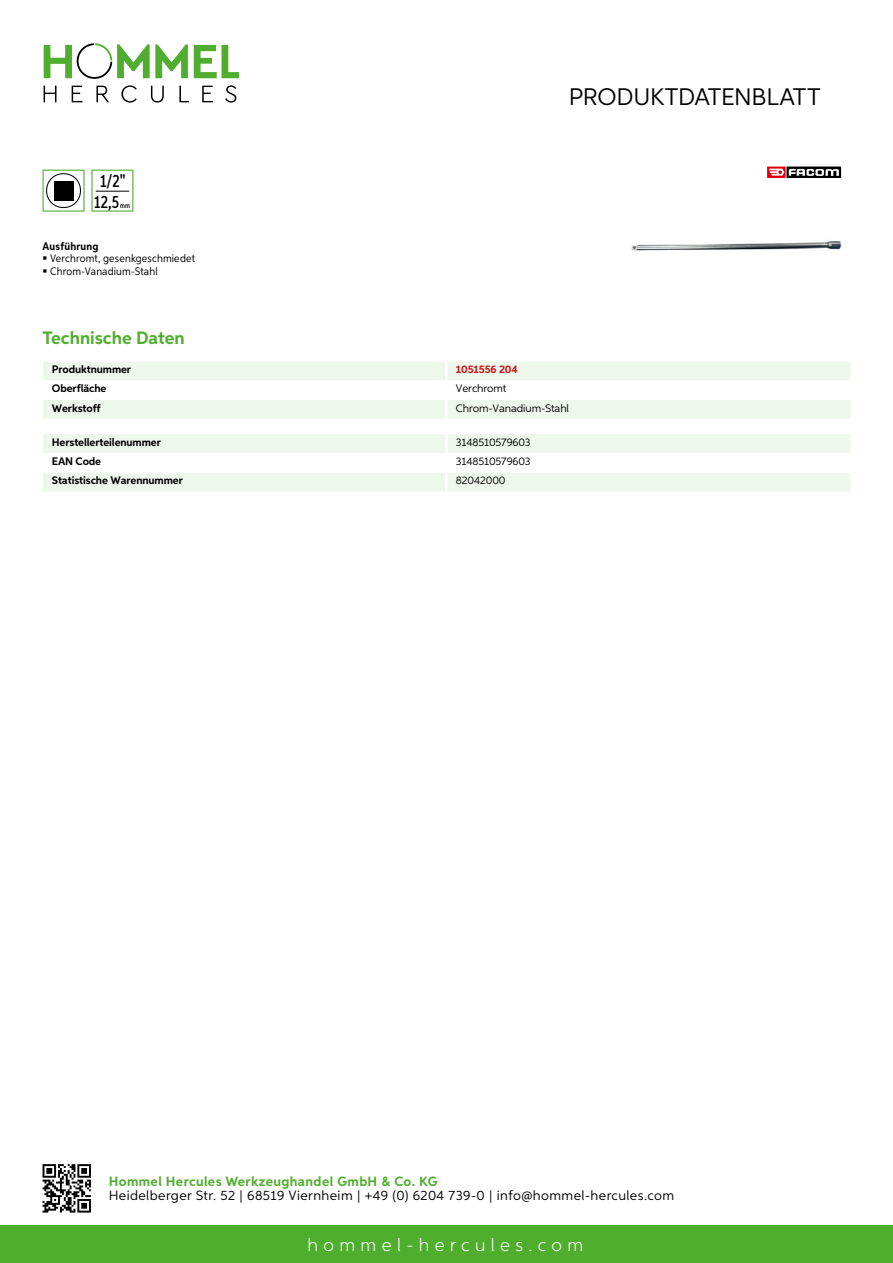
<style>
.page{position:relative;width:893px;height:1263px;background:#fff}
.page>*{position:absolute;margin:0;border:0;box-sizing:border-box;transform-origin:0 0}
.t1{font:24px "Aspira";letter-spacing:-.01em;color:#000}
.t2{font:300 18px "Aspira";letter-spacing:.3em;color:#fff}
.t3{font:700 18px "Aspira";color:#50ae2f}
.t4{font:500 17.85px/20.4px "Aspira XX Nar";color:#000;text-align:center}
.t5{font:13.5px "Aspira";letter-spacing:.03em;color:#000}
.t6{font:700 13.5px "Aspira";letter-spacing:.03em;color:#50ae2f}
.t7{font:700 10.95px "Aspira";letter-spacing:-.01em;color:#000}
.t8{font:10.95px "Aspira";letter-spacing:-.01em;color:#000}
.t9{font:10.95px/12.8px "Aspira Nar";letter-spacing:.015em;color:#000}
.t10{font:700 10.95px "Aspira";letter-spacing:-.01em;color:#cd1013}
.t11{font:700 10.95px "Aspira Nar";letter-spacing:.02em;color:#000}
.t12{font:500 7.35px "Aspira XX Nar";color:#000}
</style>
<div class="page">
<div style="left:0;top:1226px;width:893px;height:37px;background:#50ae2f"></div>
<svg style="left:43px;top:1164px;width:48px;height:48px"></svg>
<svg style="left:194px;top:45px;width:45px;height:33px"></svg>
<svg style="left:44px;top:43px;width:144px;height:36px"></svg>
<svg style="left:44px;top:86px;width:13px;height:16px"></svg>
<svg style="left:72px;top:86px;width:10px;height:16px"></svg>
<svg style="left:96px;top:86px;width:13px;height:16px"></svg>
<svg style="left:121px;top:85px;width:16px;height:18px"></svg>
<svg style="left:151px;top:86px;width:13px;height:17px"></svg>
<svg style="left:179px;top:86px;width:10px;height:16px"></svg>
<svg style="left:202px;top:86px;width:11px;height:16px"></svg>
<svg style="left:225px;top:85px;width:11px;height:18px"></svg>
<svg style="left:43px;top:361px;width:807px;height:58px"></svg>
<hr style="left:445px;top:400px;width:3px;height:19px;background:#fff">
<svg style="left:43px;top:434px;width:807px;height:58px"></svg>
<hr style="left:445px;top:472px;width:3px;height:20px;background:#fff">
<svg style="left:43px;top:170px;width:42px;height:42px"></svg>
<div style="left:54px;top:181px;width:19px;height:19px;background:#000"></div>
<svg style="left:91px;top:170px;width:42px;height:42px"></svg>
<hr style="left:96px;top:191px;width:33px;height:1px;background:#000">
<img style="left:631px;top:241px;width:211px;height:10px">
<svg style="left:767px;top:166px;width:75px;height:12px"></svg>
<svg style="left:767px;top:167px;width:74px;height:11px"></svg>
<h3 class="t4" style="left:94px;top:171px;width:33px">1/2"<br>12,5</h3>
<p class="t12" style="left:120px;top:201px;width:11px">mm</p>
<p class="t11" style="left:43px;top:239px;width:58px">Ausführung</p>
<p class="t9" style="left:50px;top:252px;width:146px">Verchromt, gesenkgeschmiedet<br>Chrom-Vanadium-Stahl</p>
<h1 class="t1" style="left:569px;top:82px;width:253px">Produktdatenblatt</h1>
<h2 class="t3" style="left:43px;top:327px;width:144px">Technische Daten</h2>
<p class="t7" style="left:52px;top:363px;width:81px">Produktnummer</p>
<p class="t10" style="left:456px;top:363px;width:64px">1051556 204</p>
<p class="t7" style="left:52px;top:382px;width:56px">Oberfläche</p>
<p class="t8" style="left:456px;top:382px;width:52px">Verchromt</p>
<p class="t7" style="left:52px;top:401px;width:50px">Werkstoff</p>
<p class="t8" style="left:456px;top:401px;width:115px">Chrom-Vanadium-Stahl</p>
<p class="t7" style="left:52px;top:436px;width:111px">Herstellerteilenummer</p>
<p class="t8" style="left:456px;top:436px;width:76px">3148510579603</p>
<p class="t7" style="left:52px;top:455px;width:51px">EAN Code</p>
<p class="t8" style="left:456px;top:455px;width:76px">3148510579603</p>
<p class="t7" style="left:52px;top:474px;width:132px">Statistische Warennummer</p>
<p class="t8" style="left:456px;top:474px;width:51px">82042000</p>
<p class="t6" style="left:109px;top:1172px;width:330px">Hommel Hercules Werkzeughandel GmbH &amp; Co. KG</p>
<p class="t5" style="left:109px;top:1187px;width:567px">Heidelberger Str. 52 | 68519 Viernheim | +49 (0) 6204 739-0 | info@hommel-hercules.com</p>
<h2 class="t2" style="left:307px;top:1234px;width:277px">hommel-hercules.com</h2>
</div>
